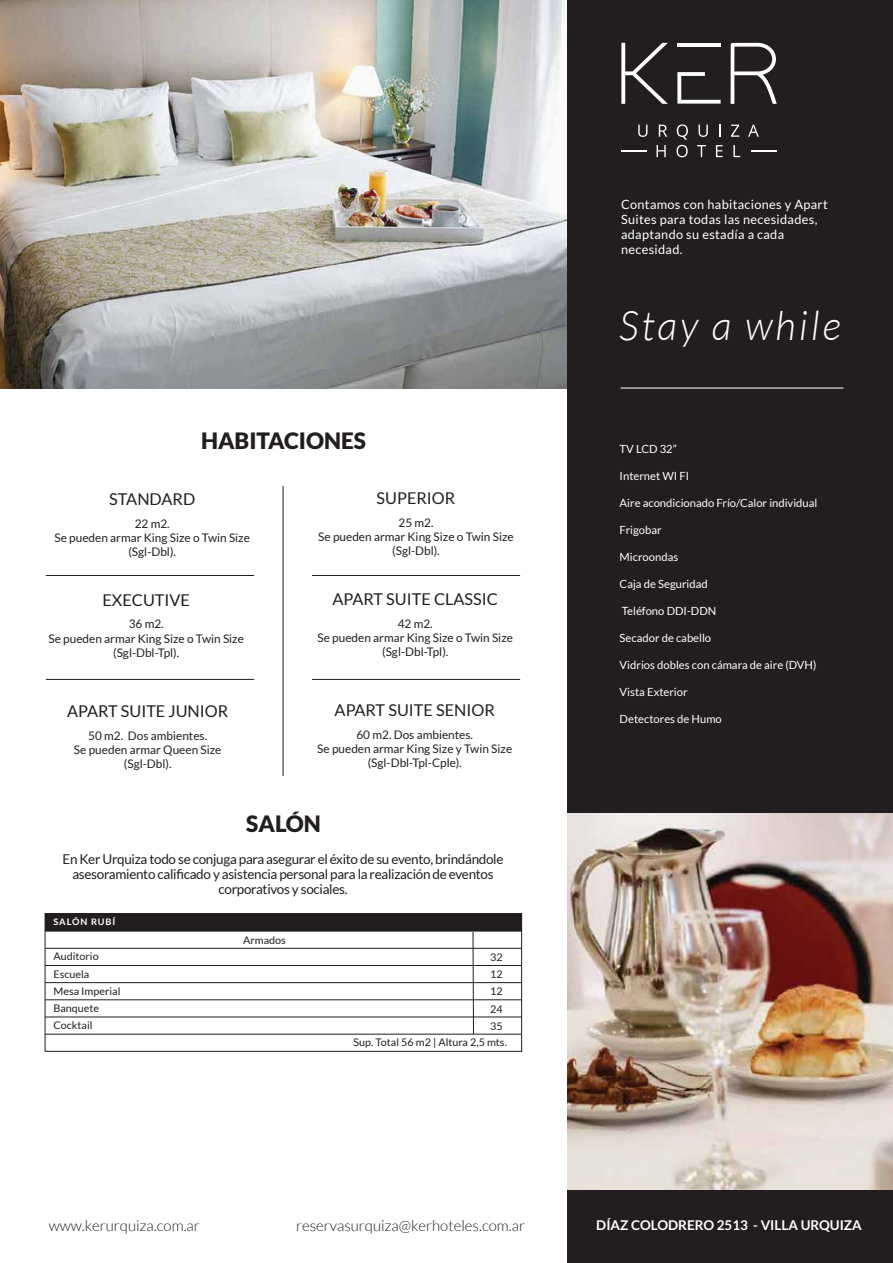
<style>
.page{position:relative;width:893px;height:1263px;background:#fff}
.page>*{position:absolute;margin:0;border:0;box-sizing:border-box;transform-origin:0 0}
.t1{font:italic 300 40.35px "Lato";letter-spacing:.07em;color:#fff}
.t2{font:900 22.5px "Lato";color:#221e1f}
.t3{font:16.2px "Lato";color:#221e1f}
.t4{font:300 15px "Lato";color:#221e1f}
.t5{font:13.5px/15px "Lato";letter-spacing:-.025em;color:#221e1f;text-align:center}
.t6{font:700 13.5px "Lato";color:#fff}
.t7{font:12.75px/15.3px "Lato";letter-spacing:.025em;color:#fff}
.t8{font:11.85px/14.2px "Lato";color:#221e1f;text-align:center}
.t9{font:11.25px "Lato";color:#fff}
.t10{font:10.5px/17.2px "Lato";color:#221e1f}
.t11{font:700 9px "Lato";letter-spacing:.1em;color:#fff}
</style>
<div class="page">
<img style="left:0;top:0;width:567px;height:389px">
<div style="left:567px;top:0;width:326px;height:1263px;background:#221e1f"></div>
<hr style="left:620px;top:388px;width:223px;height:1px;background:#fff">
<hr style="left:283px;top:486px;width:1px;height:290px;background:#221e1f">
<hr style="left:46px;top:575px;width:208px;height:1px;background:#221e1f">
<hr style="left:46px;top:679px;width:208px;height:1px;background:#221e1f">
<hr style="left:312px;top:575px;width:208px;height:1px;background:#221e1f">
<hr style="left:312px;top:679px;width:208px;height:1px;background:#221e1f">
<svg style="left:621px;top:43px;width:47px;height:61px"></svg>
<svg style="left:731px;top:43px;width:46px;height:61px"></svg>
<hr style="left:677px;top:43px;width:43px;height:4px;background:#fff">
<svg style="left:677px;top:72px;width:44px;height:32px"></svg>
<svg style="left:638px;top:125px;width:9px;height:12px"></svg>
<svg style="left:659px;top:125px;width:8px;height:12px"></svg>
<svg style="left:699px;top:125px;width:9px;height:12px"></svg>
<svg style="left:719px;top:125px;width:1px;height:12px"></svg>
<svg style="left:731px;top:125px;width:8px;height:12px"></svg>
<svg style="left:748px;top:125px;width:11px;height:12px"></svg>
<svg style="left:657px;top:145px;width:9px;height:12px"></svg>
<svg style="left:676px;top:124px;width:12px;height:33px"></svg>
<svg style="left:697px;top:145px;width:9px;height:12px"></svg>
<svg style="left:716px;top:145px;width:7px;height:12px"></svg>
<svg style="left:733px;top:145px;width:7px;height:12px"></svg>
<svg style="left:621px;top:150px;width:25px;height:1px"></svg>
<svg style="left:751px;top:150px;width:25px;height:1px"></svg>
<img style="left:567px;top:814px;width:326px;height:375px">
<div style="left:45px;top:913px;width:477px;height:139px;border:1px solid #221e1f"></div>
<svg style="left:472px;top:932px;width:2px;height:102px"></svg>
<div style="left:45px;top:914px;width:477px;height:17px;background:#221e1f"></div>
<hr style="left:45px;top:931px;width:477px;height:1px;background:#221e1f">
<hr style="left:45px;top:948px;width:477px;height:1px;background:#221e1f">
<hr style="left:45px;top:965px;width:477px;height:1px;background:#221e1f">
<hr style="left:45px;top:982px;width:477px;height:1px;background:#221e1f">
<hr style="left:45px;top:999px;width:477px;height:1px;background:#221e1f">
<hr style="left:45px;top:1016px;width:477px;height:1px;background:#221e1f">
<hr style="left:45px;top:1034px;width:477px;height:1px;background:#221e1f">
<p class="t7" style="left:621px;top:196px;width:208px">Contamos con habitaciones y Apart<br>Suites para todas las necesidades, adaptando su estadía a cada necesidad.</p>
<h2 class="t2" style="left:201px;top:428px;width:167px">HABITACIONES</h2>
<h3 class="t3" style="left:109px;top:490px;width:88px">STANDARD</h3>
<p class="t8" style="left:55px;top:516px;width:197px">22 m2.<br>Se pueden armar King Size o Twin Size (Sgl-Dbl).</p>
<h3 class="t3" style="left:102px;top:591px;width:89px">EXECUTIVE</h3>
<p class="t8" style="left:49px;top:617px;width:197px">36 m2.<br>Se pueden armar King Size o Twin Size (Sgl-Dbl-Tpl).</p>
<h3 class="t3" style="left:67px;top:702px;width:163px">APART SUITE JUNIOR</h3>
<p class="t8" style="left:74px;top:728px;width:149px">50 m2. Dos ambientes.<br>Se pueden armar Queen Size (Sgl-Dbl).</p>
<h3 class="t3" style="left:377px;top:489px;width:80px">SUPERIOR</h3>
<p class="t8" style="left:318px;top:515px;width:197px">25 m2.<br>Se pueden armar King Size o Twin Size (Sgl-Dbl).</p>
<h3 class="t3" style="left:333px;top:590px;width:167px">APART SUITE CLASSIC</h3>
<p class="t8" style="left:318px;top:616px;width:197px">42 m2.<br>Se pueden armar King Size o Twin Size (Sgl-Dbl-Tpl).</p>
<h3 class="t3" style="left:335px;top:701px;width:162px">APART SUITE SENIOR</h3>
<p class="t8" style="left:317px;top:727px;width:196px">60 m2. Dos ambientes.<br>Se pueden armar King Size y Twin Size (Sgl-Dbl-Tpl-Cple).</p>
<h2 class="t2" style="left:246px;top:810px;width:76px">SALÓN</h2>
<p class="t5" style="left:63px;top:851px;width:442px">En Ker Urquiza todo se conjuga para asegurar el éxito de su evento, brindándole asesoramiento calificado y asistencia personal para la realización de eventos corporativos y sociales.</p>
<p class="t11" style="left:53px;top:917px;width:63px">SALÓN RUBÍ</p>
<p class="t10" style="left:243px;top:931px;width:44px">Armados</p>
<p class="t10" style="left:53px;top:948px;width:69px">Auditorio<br>Escuela<br>Mesa Imperial<br>Banquete<br>Cocktail</p>
<p class="t10" style="left:490px;top:948px;width:14px;text-align:justify">32<br>12<br>12<br>24<br>35</p>
<p class="t10" style="left:353px;top:1033px;width:155px">Sup. Total 56 m2 | Altura 2,5 mts.</p>
<h1 class="t1" style="left:619px;top:304px;width:223px">Stay a while</h1>
<p class="t9" style="left:620px;top:442px;width:59px">TV LCD 32”</p>
<p class="t9" style="left:620px;top:469px;width:71px">Internet WI FI</p>
<p class="t9" style="left:620px;top:496px;width:199px">Aire acondicionado Frío/Calor individual</p>
<p class="t9" style="left:620px;top:523px;width:43px">Frigobar</p>
<p class="t9" style="left:620px;top:550px;width:60px">Microondas</p>
<p class="t9" style="left:620px;top:577px;width:90px">Caja de Seguridad</p>
<p class="t9" style="left:622px;top:604px;width:96px">Teléfono DDI-DDN</p>
<p class="t9" style="left:620px;top:631px;width:93px">Secador de cabello</p>
<p class="t9" style="left:620px;top:658px;width:198px">Vidrios dobles con cámara de aire (DVH)</p>
<p class="t9" style="left:620px;top:685px;width:69px">Vista Exterior</p>
<p class="t9" style="left:620px;top:712px;width:104px">Detectores de Humo</p>
<p class="t4" style="left:49px;top:1217px;width:153px">www.kerurquiza.com.ar</p>
<p class="t4" style="left:296px;top:1217px;width:230px">reservasurquiza@kerhoteles.com.ar</p>
<p class="t6" style="left:596px;top:1217px;width:267px">DÍAZ COLODRERO 2513 - VILLA URQUIZA</p>
</div>
